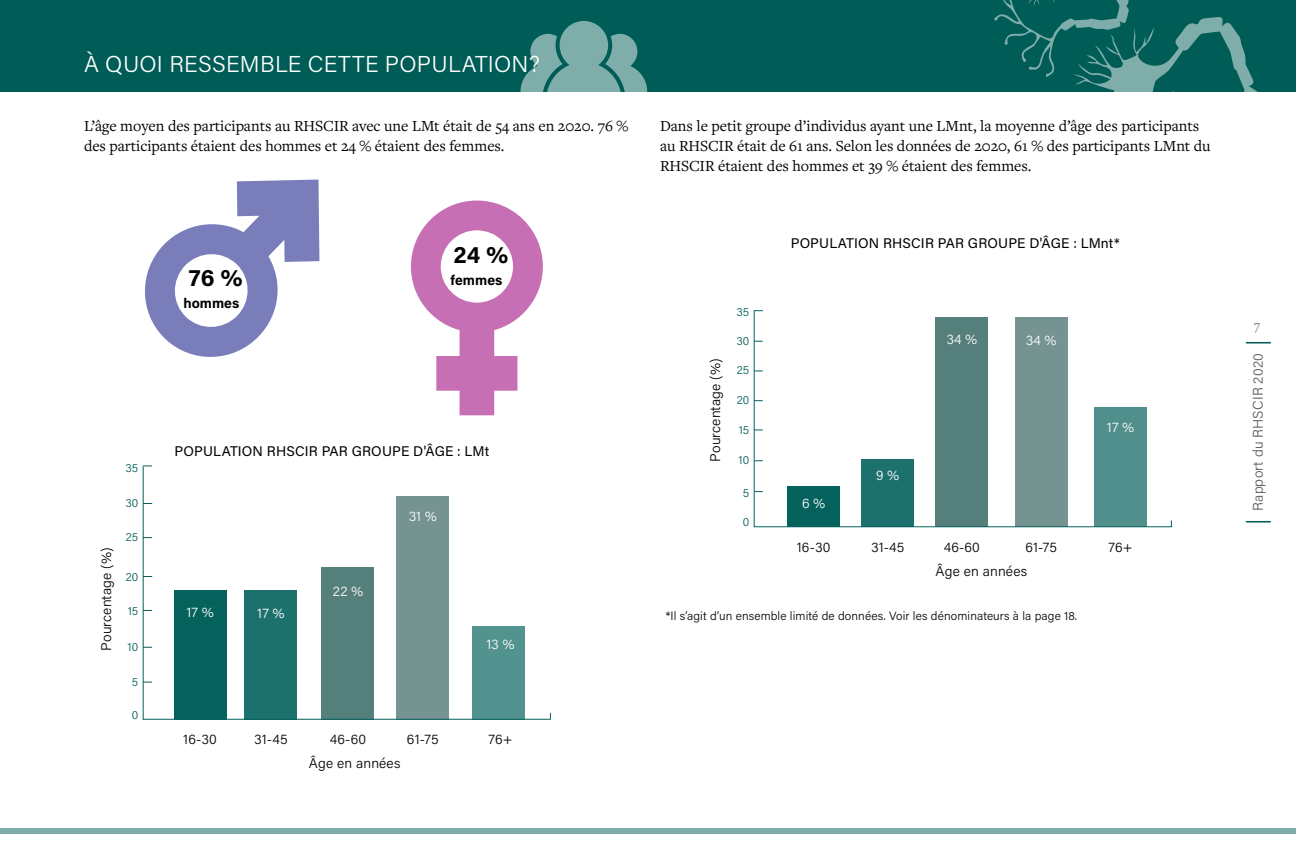
<style>
.page{position:relative;width:1296px;height:864px;background:#fff}
.page>*{position:absolute;margin:0;border:0;box-sizing:border-box;transform-origin:0 0}
.t1{font:700 24px "Acumin Pro";color:#000}
.t2{font:300 23px "Acumin Pro";letter-spacing:.01em;color:#fff}
.t3{font:16px/20px "Freight Text Pro";letter-spacing:-.005em;color:#000}
.t4{font:300 14px "Acumin Pro";letter-spacing:.01em;color:#000}
.t5{font:14px "Acumin Pro";letter-spacing:.01em;color:#000}
.t6{font:300 14px "Acumin Pro";letter-spacing:.02em;color:#fff}
.t7{font:300 14px "Acumin Pro";letter-spacing:.015em;color:#58595b}
.t8{font:700 14px "Acumin Pro";color:#000}
.t9{font:300 14px "Freight Text Pro";color:#58595b}
.t10{font:300 12px "Acumin Pro";letter-spacing:.01em;color:#000}
.t11{font:300 11.8px "Acumin Pro";color:#005c56}
.s1{font-size:24px;color:#005c56}
</style>
<div class="page">
<div style="left:0;top:0;width:648px;height:91px;background:#005c56"></div>
<div style="left:648px;top:0;width:648px;height:91px;background:#005c56"></div>
<svg style="left:1073px;top:17px;width:223px;height:75px"></svg>
<svg style="left:994px;top:0;width:147px;height:77px"></svg>
<svg style="left:521px;top:21px;width:126px;height:71px"></svg>
<div style="left:0;top:828px;width:648px;height:6px;background:#80adaa"></div>
<div style="left:648px;top:828px;width:648px;height:6px;background:#80adaa"></div>
<svg style="left:411px;top:201px;width:132px;height:214px"></svg>
<svg style="left:145px;top:180px;width:174px;height:177px"></svg>
<hr style="left:143px;top:467px;width:1px;height:252px;background:#04615c">
<div style="left:472px;top:626px;width:53px;height:93px;background:#52928f"></div>
<div style="left:397px;top:496px;width:52px;height:223px;background:#749391"></div>
<div style="left:322px;top:567px;width:52px;height:152px;background:#557f7b"></div>
<div style="left:245px;top:590px;width:52px;height:129px;background:#1d716c"></div>
<div style="left:174px;top:590px;width:52px;height:129px;background:#04615c"></div>
<hr style="left:143px;top:719px;width:407px;height:1px;background:#04615c">
<hr style="left:754px;top:311px;width:1px;height:216px;background:#04615c">
<div style="left:1094px;top:407px;width:53px;height:120px;background:#508f8b"></div>
<div style="left:1015px;top:318px;width:52px;height:209px;background:#749391"></div>
<div style="left:936px;top:318px;width:52px;height:209px;background:#557f7b"></div>
<div style="left:862px;top:459px;width:52px;height:68px;background:#1d716c"></div>
<div style="left:788px;top:487px;width:52px;height:40px;background:#04615c"></div>
<hr style="left:754px;top:526px;width:417px;height:1px;background:#04615c">
<h2 class="t2" style="left:84px;top:48px;width:457px">À QUOI RESSEMBLE CETTE POPULATION?</h2>
<p class="t3" style="left:84px;top:115px;width:546px">L’âge moyen des participants au RHSCIR avec une LMt était de 54 ans en 2020. 76 % des participants étaient des hommes et 24 % étaient des femmes.</p>
<h1 class="t1" style="left:189px;top:261px;width:55px">76 %</h1>
<p class="t8" style="left:183px;top:293px;width:57px">hommes</p>
<h1 class="t1" style="left:454px;top:238px;width:56px">24 %</h1>
<p class="t8" style="left:451px;top:270px;width:53px">femmes</p>
<p class="t4" style="left:96px;top:651px;width:105px;rotate:-90deg">Pourcentage (%)</p>
<p class="t11" style="left:125px;top:460px;width:14px">35</p>
<p class="t11" style="left:125px;top:495px;width:14px">30</p>
<p class="t11" style="left:126px;top:529px;width:14px">25</p>
<p class="t11" style="left:126px;top:569px;width:14px">20</p>
<p class="t11" style="left:128px;top:603px;width:12px">15</p>
<p class="t11" style="left:128px;top:638px;width:12px">10</p>
<p class="t11" style="left:132px;top:674px;width:8px">5</p>
<p class="t11" style="left:132px;top:706px;width:8px">0</p>
<p class="t5" style="left:175px;top:442px;width:316px">POPULATION RHSCIR PAR GROUPE D'ÂGE : LMt</p>
<p class="t6" style="left:186px;top:602px;width:29px">17 %</p>
<p class="t6" style="left:257px;top:604px;width:29px">17 %</p>
<p class="t6" style="left:333px;top:582px;width:32px">22 %</p>
<p class="t6" style="left:409px;top:507px;width:30px">31 %</p>
<p class="t6" style="left:486px;top:635px;width:30px">13 %</p>
<p class="t4" style="left:183px;top:729px;width:35px">16-30</p>
<p class="t4" style="left:254px;top:729px;width:35px">31-45</p>
<p class="t4" style="left:330px;top:729px;width:38px">46-60</p>
<p class="t4" style="left:407px;top:729px;width:33px">61-75</p>
<p class="t4" style="left:488px;top:729px;width:26px">76+</p>
<p class="t4" style="left:309px;top:753px;width:93px">Âge en années</p>
<p class="t3" style="left:660px;top:115px;width:552px">Dans le petit groupe d’individus ayant une LMnt, la moyenne d’âge des participants au RHSCIR était de 61 ans. Selon les données de 2020, 61 % des participants LMnt du<br>RHSCIR étaient des hommes et 39 % étaient des femmes.</p>
<p class="t4" style="left:706px;top:462px;width:105px;rotate:-90deg">Pourcentage (%)</p>
<p class="t11" style="left:736px;top:304px;width:14px">35</p>
<p class="t11" style="left:736px;top:332px;width:14px">30</p>
<p class="t11" style="left:737px;top:362px;width:14px">25</p>
<p class="t11" style="left:737px;top:392px;width:14px">20</p>
<p class="t11" style="left:739px;top:422px;width:12px">15</p>
<p class="t11" style="left:739px;top:452px;width:12px">10</p>
<p class="t11" style="left:743px;top:485px;width:8px">5</p>
<p class="t11" style="left:743px;top:514px;width:8px">0</p>
<p class="t5" style="left:791px;top:234px;width:331px">POPULATION RHSCIR PAR GROUPE D'ÂGE : LMnt*</p>
<p class="t6" style="left:802px;top:493px;width:25px">6 %</p>
<p class="t6" style="left:946px;top:330px;width:32px">34 %</p>
<p class="t6" style="left:1026px;top:330px;width:32px">34 %</p>
<p class="t6" style="left:876px;top:465px;width:25px">9 %</p>
<p class="t6" style="left:1107px;top:418px;width:29px">17 %</p>
<p class="t4" style="left:797px;top:537px;width:35px">16-30</p>
<p class="t4" style="left:871px;top:537px;width:35px">31-45</p>
<p class="t4" style="left:944px;top:537px;width:38px">46-60</p>
<p class="t4" style="left:1025px;top:537px;width:33px">61-75</p>
<p class="t4" style="left:1109px;top:537px;width:26px">76+</p>
<p class="t4" style="left:935px;top:561px;width:93px">Âge en années</p>
<p class="t10" style="left:666px;top:607px;width:413px">*Il s’agit d’un ensemble limité de données. Voir les dénominateurs à la page 18.</p>
<p class="t9" style="left:1254px;top:316px;width:8px">7</p>
<p class="t7" style="left:1248px;top:525px;width:187px;rotate:-90deg"><span class="s1">|</span> Rapport du RHSCIR 2020 <span class="s1">|</span></p>
</div>
